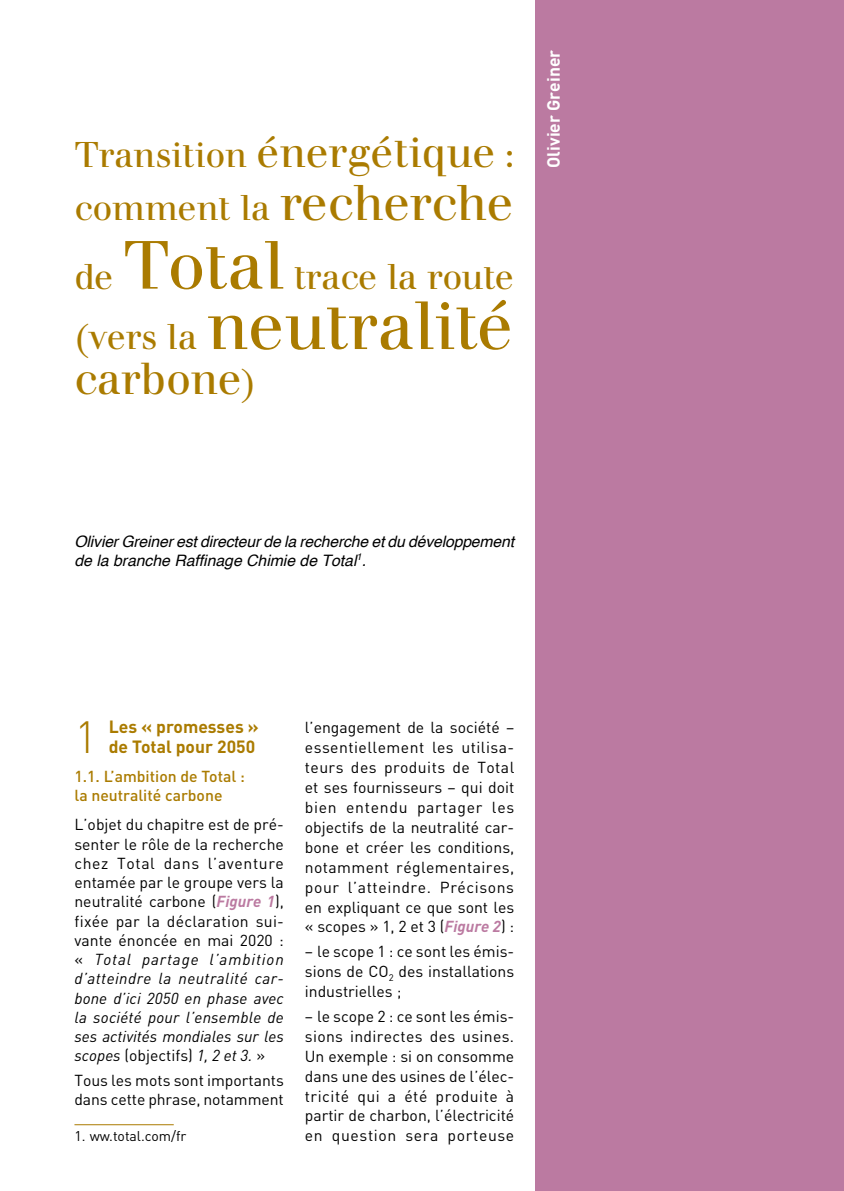
<style>
.page{position:relative;width:844px;height:1191px;background:#fff}
.page>*{position:absolute;margin:0;border:0;box-sizing:border-box;transform-origin:0 0}
.Chapitre_titre{font:66.5px "Apfelbaum";color:#aa7b00}
.Intertitre_1{font:300 44.45px "DIN";color:#aa7b00}
.Chapitre_titre-2{font:43.75px "Apfelbaum";color:#aa7b00}
.Chapitre_titre-3{font:35px/53.4px "Apfelbaum";color:#aa7b00}
.Intertitre_1-2{font:700 17.5px/19.2px "DIN";color:#aa7b00}
.Auteur_bandeau{font:700 17.5px "DIN";color:#fff}
.Texte_courant{font:15.75px/19.9px "DIN";color:#000;text-align:justify}
.Auteur_presentation{font:italic 15.75px/19.2px "Helvetica";letter-spacing:-.01em;color:#000}
.Intertitre_2{font:500 15.75px/19.2px "DIN";color:#aa7b00}
.Notes{font:14px "DIN";color:#000}
.s1{font-size:42px}
.s2{font-size:49px}
.s3{font-size:66.5px}
.s4{font-size:35px}
.s5{font-weight:700;font-style:italic;color:#bb7aa1}
.s6{font-style:italic}
</style>
<div class="page">
<div style="left:535px;top:0;width:308px;height:1191px;background:#bb7aa1"></div>
<hr style="left:74px;top:1124px;width:100px;height:1px;background:#aa7b00">
<p class="Chapitre_titre-3" style="left:74px;top:128px;width:441px">Transition <span class="s1">énergétique</span> : comment la <span class="s2">recherche</span></p>
<p class="Chapitre_titre-3" style="left:74px;top:250px;width:441px">de <span class="s3">Total</span> trace la route</p>
<p class="Chapitre_titre" style="left:74px;top:286px;width:441px"><span class="s4">(vers la</span> neutralité</p>
<p class="Chapitre_titre-2" style="left:74px;top:352px;width:182px">carbone<span class="s4">)</span></p>
<p class="Auteur_bandeau" style="left:542px;top:168px;width:120px;rotate:-90deg">Olivier Greiner</p>
<p class="Auteur_presentation" style="left:74px;top:532px;width:441px">Olivier Greiner est directeur de la recherche et du développement de la branche Raffinage Chimie de Total<sup>1</sup>.</p>
<p class="Intertitre_1" style="left:74px;top:709px;width:24px">1</p>
<p class="Intertitre_1-2" style="left:109px;top:716px;width:152px">Les « promesses » de Total pour 2050</p>
<p class="Intertitre_2" style="left:74px;top:766px;width:172px">1.1. L’ambition de Total : la neutralité carbone</p>
<p class="Texte_courant" style="left:74px;top:814px;width:211px;line-height:19.2px">L’objet du chapitre est de pré&shy;senter le rôle de la recherche chez Total dans l’aventure entamée par le groupe vers la neutralité carbone (<span class="s5">Figure 1</span>), fixée par la déclaration sui&shy;vante énoncée en mai 2020 : « <span class="s6">Total partage l’ambition d’atteindre la neutralité car&shy;bone d’ici 2050 en phase avec la société pour l’ensemble de ses activités mondiales sur les scopes</span> (objectifs) <span class="s6">1, 2 et 3.</span> »</p>
<p class="Texte_courant" style="left:74px;top:1070px;width:211px;line-height:19.2px">Tous les mots sont importants dans cette phrase, notamment</p>
<p class="Notes" style="left:74px;top:1127px;width:113px">1. ww.total.com/fr</p>
<p class="Texte_courant" style="left:305px;top:717px;width:211px">l’engagement de la société – essentiellement les utilisa&shy;teurs des produits de Total et ses fournisseurs – qui doit bien entendu partager les objectifs de la neutralité car&shy;bone et créer les conditions, notamment réglementaires, pour l’atteindre. Précisons en expliquant ce que sont les « scopes » 1, 2 et 3 (<span class="s5">Figure 2</span>) :</p>
<p class="Texte_courant" style="left:305px;top:941px;width:211px">– le scope 1 : ce sont les émis&shy;sions de CO<sub>2</sub> des installations industrielles ;</p>
<p class="Texte_courant" style="left:305px;top:1006px;width:211px">– le scope 2 : ce sont les émis&shy;sions indirectes des usines.<br>Un exemple : si on consomme dans une des usines de l’élec&shy;tricité qui a été produite à partir de charbon, l’électricité en question sera porteuse</p>
</div>
